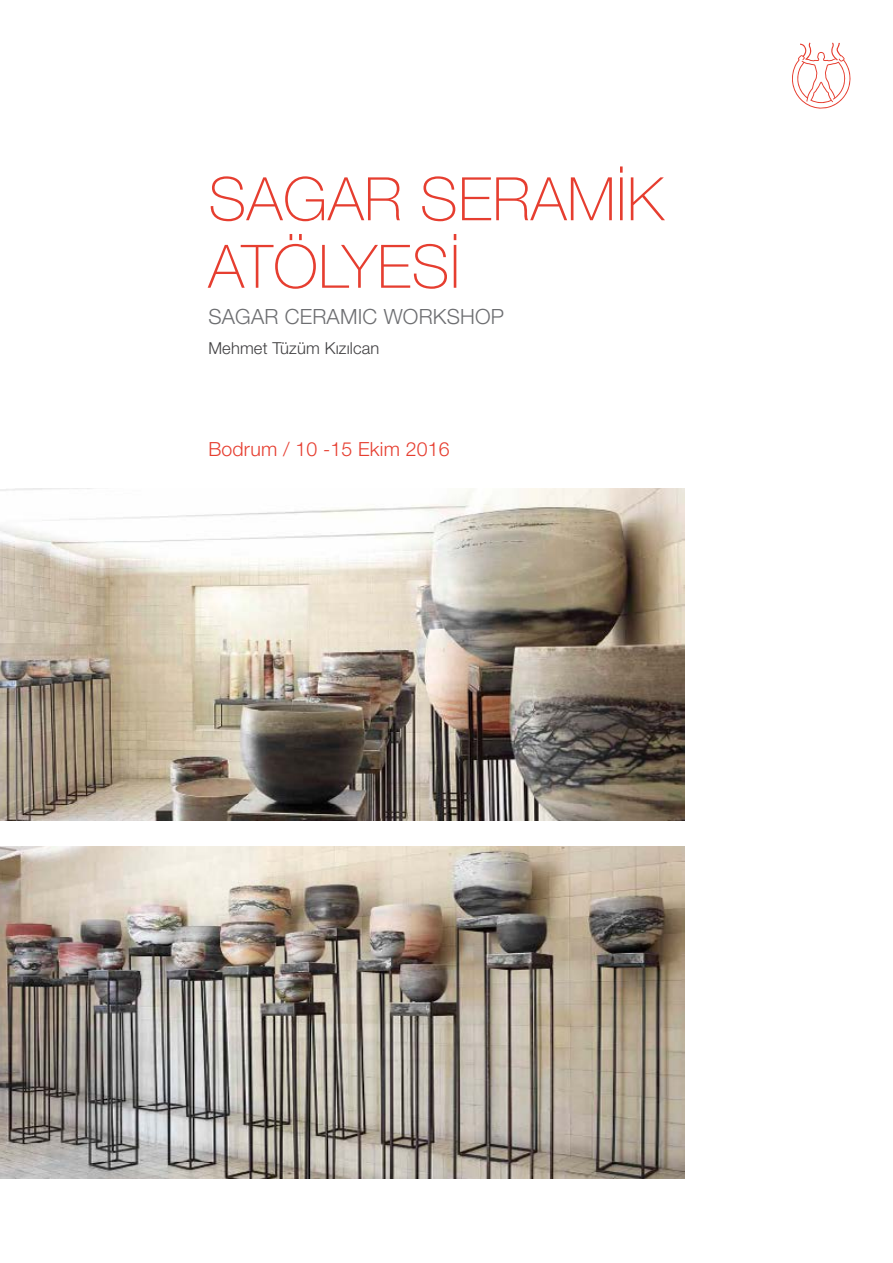
<style>
.page{position:relative;width:893px;height:1263px;background:#fff}
.page>*{position:absolute;margin:0;border:0;box-sizing:border-box;transform-origin:0 0}
.t1{font:100 60px/67.5px "Helvetica Neue LT Pro";letter-spacing:.01em;color:#e63e30}
.t2{font:300 21px "Helvetica Neue LT Pro";letter-spacing:.01em;color:#6d6e71}
.t3{font:300 19.5px "Helvetica Neue LT Pro";letter-spacing:.01em;color:#e63e30}
.t4{font:300 16.5px "Helvetica Neue LT Pro";letter-spacing:.01em;color:#414042}
</style>
<div class="page">
<svg style="left:792px;top:43px;width:59px;height:66px"></svg>
<img style="left:0;top:488px;width:685px;height:333px">
<img style="left:0;top:846px;width:685px;height:333px">
<p class="t1" style="left:208px;top:165px;width:457px">SAGAR SERAMİK<br>ATÖLYESİ</p>
<p class="t2" style="left:208px;top:304px;width:297px">SAGAR CERAMIC WORKSHOP</p>
<p class="t4" style="left:208px;top:338px;width:173px">Mehmet Tüzüm Kızılcan</p>
<p class="t3" style="left:208px;top:437px;width:243px">Bodrum / 10 -15 Ekim 2016</p>
</div>
